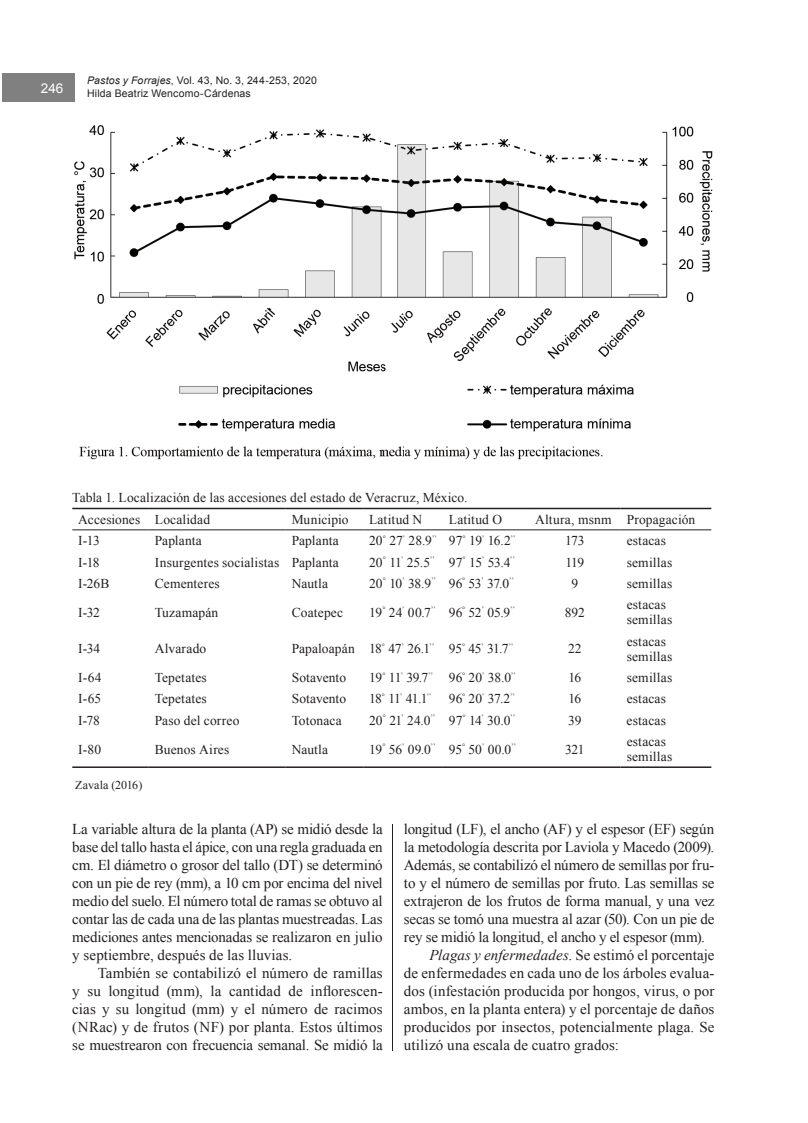
<style>
.page{position:relative;width:808px;height:1123px;background:#fff}
.page>*{position:absolute;margin:0;border:0;box-sizing:border-box;transform-origin:0 0}
.t1{font:15px/18.1px "Times New Roman";letter-spacing:-.005em;color:#231f20;text-align:justify}
.t2{font:13.5px/15px "Times New Roman";letter-spacing:.01em;color:#231f20}
.t3{font:13.5px "Times New Roman";letter-spacing:-.015em;color:#231f20}
.t4{font:13.5px "Times New Roman";letter-spacing:-.025em;color:#231f20}
.t5{font:13.5px "Times New Roman";letter-spacing:-.02em;color:#231f20}
.t6{font:13.5px "Arial";color:#fff}
.t7{font:12px "Times New Roman";letter-spacing:.005em;color:#231f20}
.t8{font:10.5px/13.5px "Arial";letter-spacing:.02em;color:#231f20}
.s1{font-style:italic}
</style>
<div class="page">
<div style="left:2px;top:73px;width:72px;height:28px;background:#7f807f"></div>
<hr style="left:392px;top:119px;width:1px;height:931px;background:#231f20">
<div style="left:383px;top:119px;width:20px;height:704px;background:#fff"></div>
<img style="left:74px;top:125px;width:639px;height:335px">
<hr style="left:72px;top:508px;width:77px;height:1px;background:#231f20">
<hr style="left:149px;top:508px;width:137px;height:1px;background:#231f20">
<hr style="left:286px;top:508px;width:77px;height:1px;background:#231f20">
<hr style="left:363px;top:508px;width:80px;height:1px;background:#231f20">
<hr style="left:443px;top:508px;width:86px;height:1px;background:#231f20">
<hr style="left:529px;top:508px;width:92px;height:1px;background:#231f20">
<hr style="left:621px;top:508px;width:90px;height:1px;background:#231f20">
<hr style="left:72px;top:766px;width:77px;height:2px;background:#231f20">
<hr style="left:149px;top:766px;width:137px;height:2px;background:#231f20">
<hr style="left:286px;top:766px;width:77px;height:2px;background:#231f20">
<hr style="left:363px;top:766px;width:80px;height:2px;background:#231f20">
<hr style="left:443px;top:766px;width:86px;height:2px;background:#231f20">
<hr style="left:529px;top:766px;width:92px;height:2px;background:#231f20">
<hr style="left:621px;top:766px;width:90px;height:2px;background:#231f20">
<hr style="left:72px;top:529px;width:77px;height:1px;background:#231f20">
<hr style="left:149px;top:529px;width:137px;height:1px;background:#231f20">
<hr style="left:286px;top:529px;width:77px;height:1px;background:#231f20">
<hr style="left:363px;top:529px;width:80px;height:1px;background:#231f20">
<hr style="left:443px;top:529px;width:86px;height:1px;background:#231f20">
<hr style="left:529px;top:529px;width:92px;height:1px;background:#231f20">
<hr style="left:621px;top:529px;width:90px;height:1px;background:#231f20">
<p class="t6" style="left:41px;top:80px;width:24px">246</p>
<p class="t8" style="left:87px;top:74px;width:231px"><span class="s1">Pastos y Forrajes</span>, Vol. 43, No. 3, 244-253, 2020<br>Hilda Beatriz Wencomo-Cárdenas</p>
<p class="t2" style="left:78px;top:486px;width:391px;line-height:22px;text-indent:-6px">Tabla 1. Localización de las accesiones del estado de Veracruz, México.<br>Accesiones Localidad</p>
<p class="t2" style="left:292px;top:511px;width:58px">Municipio</p>
<p class="t2" style="left:369px;top:511px;width:55px">Latitud N</p>
<p class="t2" style="left:449px;top:511px;width:55px">Latitud O</p>
<p class="t2" style="left:535px;top:511px;width:162px">Altura, msnm Propagación</p>
<p class="t2" style="left:78px;top:533px;width:23px">I-13</p>
<p class="t2" style="left:155px;top:533px;width:49px">Paplanta</p>
<p class="t2" style="left:292px;top:533px;width:49px">Paplanta</p>
<p class="t2" style="left:369px;top:533px;width:148px">20<sup>°</sup> 27<sup>’</sup> 28.9<sup>’’</sup> 97<sup>°</sup> 19<sup>’</sup> 16.2<sup>’’</sup></p>
<p class="t2" style="left:565px;top:533px;width:21px">173</p>
<p class="t2" style="left:627px;top:533px;width:41px">estacas</p>
<p class="t2" style="left:78px;top:554px;width:23px">I-18</p>
<p class="t2" style="left:155px;top:554px;width:186px">Insurgentes socialistas Paplanta</p>
<p class="t3" style="left:369px;top:553px;width:147px">20<sup>°</sup> 11<sup>’</sup> 25.5<sup>’’</sup> 97<sup>°</sup> 15<sup>’</sup> 53.4<sup>’’</sup></p>
<p class="t2" style="left:565px;top:554px;width:20px">119</p>
<p class="t2" style="left:627px;top:554px;width:47px">semillas</p>
<p class="t2" style="left:78px;top:575px;width:33px">I-26B</p>
<p class="t2" style="left:155px;top:575px;width:67px">Cementeres</p>
<p class="t2" style="left:292px;top:575px;width:38px">Nautla</p>
<p class="t4" style="left:369px;top:574px;width:146px">20<sup>°</sup> 10<sup>’</sup> 38.9<sup>’’</sup> 96<sup>°</sup> 53<sup>’</sup> 37.0<sup>’’</sup></p>
<p class="t2" style="left:571px;top:575px;width:8px">9</p>
<p class="t2" style="left:627px;top:575px;width:47px">semillas</p>
<p class="t2" style="left:78px;top:604px;width:23px">I-32</p>
<p class="t2" style="left:155px;top:604px;width:65px">Tuzamapán</p>
<p class="t2" style="left:292px;top:604px;width:53px">Coatepec</p>
<p class="t2" style="left:369px;top:604px;width:147px">19<sup>°</sup> 24<sup>’</sup> 00.7<sup>’’</sup> 96<sup>°</sup> 52<sup>’</sup> 05.9<sup>’’</sup></p>
<p class="t2" style="left:565px;top:604px;width:22px">892</p>
<p class="t2" style="left:627px;top:597px;width:47px">estacas semillas</p>
<p class="t2" style="left:78px;top:641px;width:23px">I-34</p>
<p class="t2" style="left:155px;top:641px;width:53px">Alvarado</p>
<p class="t2" style="left:292px;top:641px;width:223px">Papaloapán 18<sup>°</sup> 47<sup>’</sup> 26.1<sup>’’</sup> 95<sup>°</sup> 45<sup>’</sup> 31.7<sup>’’</sup></p>
<p class="t2" style="left:568px;top:641px;width:15px">22</p>
<p class="t2" style="left:627px;top:633px;width:47px">estacas semillas</p>
<p class="t2" style="left:78px;top:670px;width:25px">I-64</p>
<p class="t2" style="left:155px;top:670px;width:54px">Tepetates</p>
<p class="t2" style="left:292px;top:670px;width:56px">Sotavento</p>
<p class="t5" style="left:369px;top:668px;width:148px">19<sup>°</sup> 11<sup>’</sup> 39.7<sup>’’</sup> 96<sup>°</sup> 20<sup>’</sup> 38.0<sup>’’</sup></p>
<p class="t2" style="left:568px;top:670px;width:14px">16</p>
<p class="t2" style="left:627px;top:670px;width:47px">semillas</p>
<p class="t2" style="left:78px;top:691px;width:24px">I-65</p>
<p class="t2" style="left:155px;top:691px;width:54px">Tepetates</p>
<p class="t2" style="left:292px;top:691px;width:56px">Sotavento</p>
<p class="t2" style="left:369px;top:691px;width:64px">18<sup>°</sup> 11<sup>’</sup> 41.1<sup>’’</sup></p>
<p class="t2" style="left:449px;top:691px;width:68px">96<sup>°</sup> 20<sup>’</sup> 37.2<sup>’’</sup></p>
<p class="t2" style="left:568px;top:691px;width:14px">16</p>
<p class="t2" style="left:627px;top:691px;width:41px">estacas</p>
<p class="t2" style="left:78px;top:712px;width:23px">I-78</p>
<p class="t2" style="left:155px;top:712px;width:86px">Paso del correo</p>
<p class="t2" style="left:292px;top:712px;width:51px">Totonaca</p>
<p class="t2" style="left:369px;top:712px;width:148px">20<sup>°</sup> 21<sup>’</sup> 24.0<sup>’’</sup> 97<sup>°</sup> 14<sup>’</sup> 30.0<sup>’’</sup></p>
<p class="t2" style="left:568px;top:712px;width:15px">39</p>
<p class="t2" style="left:627px;top:712px;width:41px">estacas</p>
<p class="t2" style="left:78px;top:741px;width:24px">I-80</p>
<p class="t2" style="left:155px;top:741px;width:76px">Buenos Aires</p>
<p class="t2" style="left:292px;top:741px;width:38px">Nautla</p>
<p class="t2" style="left:369px;top:741px;width:148px">19<sup>°</sup> 56<sup>’</sup> 09.0<sup>’’</sup> 95<sup>°</sup> 50<sup>’</sup> 00.0<sup>’’</sup></p>
<p class="t2" style="left:565px;top:741px;width:21px">321</p>
<p class="t2" style="left:627px;top:734px;width:47px">estacas semillas</p>
<p class="t7" style="left:75px;top:777px;width:69px">Zavala (2016)</p>
<p class="t1" style="left:72px;top:819px;width:312px">La variable altura de la planta (AP) se midió desde la base del tallo hasta el ápice, con una regla graduada en cm. El diámetro o grosor del tallo (DT) se determinó con un pie de rey (mm), a 10 cm por encima del nivel medio del suelo. El número total de ramas se obtuvo al contar las de cada una de las plantas muestreadas. Las mediciones antes mencionadas se realizaron en julio y septiembre, después de las lluvias.</p>
<p class="t1" style="left:72px;top:964px;width:312px;text-indent:26px">También se contabilizó el número de ramillas y su longitud (mm), la cantidad de inflorescen&shy;cias y su longitud (mm) y el número de racimos (NRac) y de frutos (NF) por planta. Estos últimos se muestrearon con frecuencia semanal. Se midió la</p>
<p class="t1" style="left:404px;top:819px;width:312px">longitud (LF), el ancho (AF) y el espesor (EF) según</p>
<p class="t1" style="left:404px;top:837px;width:312px">la metodología descrita por Laviola y Macedo (2009).</p>
<p class="t1" style="left:404px;top:855px;width:312px">Además, se contabilizó el número de semillas por fru-</p>
<p class="t1" style="left:404px;top:873px;width:312px">to y el número de semillas por fruto. Las semillas se</p>
<p class="t1" style="left:404px;top:891px;width:312px">extrajeron de los frutos de forma manual, y una vez</p>
<p class="t1" style="left:404px;top:909px;width:312px">secas se tomó una muestra al azar (50). Con un pie de</p>
<p class="t1" style="left:404px;top:927px;width:302px">rey se midió la longitud, el ancho y el espesor (mm).</p>
<p class="t1" style="left:429px;top:945px;width:286px"><span class="s1">Plagas y enfermedades</span>. Se estimó el porcentaje</p>
<p class="t1" style="left:404px;top:963px;width:312px">de enfermedades en cada uno de los árboles evalua-</p>
<p class="t1" style="left:404px;top:981px;width:312px">dos (infestación producida por hongos, virus, o por</p>
<p class="t1" style="left:404px;top:999px;width:312px">ambos, en la planta entera) y el porcentaje de daños</p>
<p class="t1" style="left:404px;top:1017px;width:312px">producidos por insectos, potencialmente plaga. Se</p>
<p class="t1" style="left:404px;top:1035px;width:216px">utilizó una escala de cuatro grados:</p>
</div>
